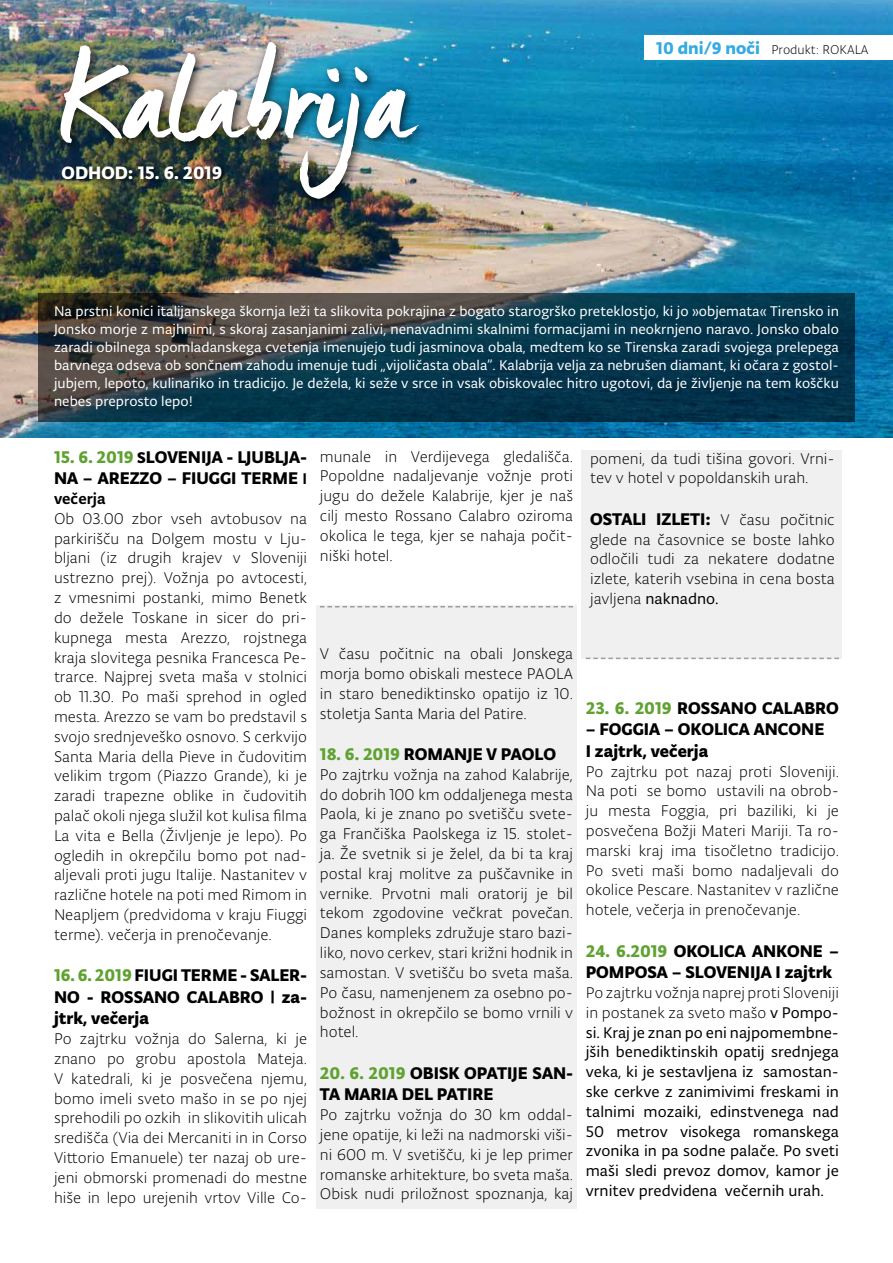
<style>
.page{position:relative;width:893px;height:1263px;background:#fff}
.page>*{position:absolute;margin:0;border:0;box-sizing:border-box;transform-origin:0 0}
.t1{font:120px "Manus HR";color:#fff}
.t2{font:700 19.05px "Typonine Sans Pro";color:#fff}
.t3{font:700 18px/21.6px "Typonine Sans Pro";color:#000}
.t4{font:300 16.5px/19.8px "Typonine Sans Pro";color:#000;text-align:justify}
.t5{font:16.5px/19.8px "Typonine Sans Pro Normal";color:#000;text-align:justify}
.t6{font:500 16.5px "Typonine Sans Pro";color:#000}
.t7{font:15px/18px "Typonine Sans Pro Normal";color:#fff;text-align:justify}
.t8{font:300 13.5px "Typonine Sans Pro";color:#000}
.s1{font-weight:700;font-size:18px;color:#35abe2}
.s2{color:#5fa231}
.s3{font-size:16.5px}
.s4{font-weight:500;font-size:16.5px}
.s5{font-weight:300;font-size:16.5px}
.s6{font-family:"Typonine Sans Pro";font-weight:300}
.s7{font-family:"Typonine Sans Pro Normal";font-weight:400}
</style>
<div class="page">
<div style="left:582px;top:451px;width:260px;height:208px;background:#f0f0f0"></div>
<img style="left:1px;top:1px;width:891px;height:436px">
<svg style="left:38px;top:293px;width:817px;height:129px;background:#1a3a47"></svg>
<div style="left:316px;top:606px;width:261px;height:603px;background:#f0f0f0"></div>
<div style="left:55px;top:36px;width:374px;height:174px;background:#000;opacity:.75"></div>
<svg style="left:320px;top:606px;width:253px;height:1px"></svg>
<svg style="left:586px;top:658px;width:253px;height:1px"></svg>
<div style="left:645px;top:35px;width:248px;height:25px;background:#fff"></div>
<div style="left:61px;top:164px;width:167px;height:21px;background:#000;opacity:.75"></div>
<h1 class="t1" style="left:60px;top:26px;width:352px">Kalabrija</h1>
<p class="t2" style="left:62px;top:161px;width:162px">ODHOD: 15. 6. 2019</p>
<p class="t8" style="left:656px;top:42px;width:214px"><span class="s1">10 dni/9 noči</span> Produkt: ROKALA</p>
<p class="t7" style="left:54px;top:302px;width:786px">Na prstni konici italijanskega škornja leži ta slikovita pokrajina z bogato starogrško preteklostjo, ki jo »objemata« Tirensko in Jonsko morje z majhnimi, s skoraj zasanjanimi zalivi, nenavadnimi skalnimi formacijami in neokrnjeno naravo. Jonsko obalo zaradi obilnega spomladanskega cvetenja imenujejo tudi jasminova obala, medtem ko se Tirenska zaradi svojega prelepega barvnega odseva ob sončnem zahodu imenuje tudi „vijoličasta obala”. Kalabrija velja za nebrušen diamant, ki očara z gostol&shy;jubjem, lepoto, kulinariko in tradicijo. Je dežela, ki seže v srce in vsak obiskovalec hitro ugotovi, da je življenje na tem koščku nebes preprosto lepo!</p>
<p class="t3" style="left:54px;top:446px;width:255px"><span class="s2">15. 6. 2019</span> <span class="s3">S</span>LOVENIJA - LJUBLJA-<br>NA – AREZZO – FIUGGI TERME <span class="s4">I</span></p>
<p class="t6" style="left:54px;top:489px;width:53px">večerja</p>
<p class="t4" style="left:54px;top:508px;width:255px">Ob 03.00 zbor vseh avtobusov na parkirišču na Dolgem mostu v Lju&shy;bljani (iz drugih krajev v Sloveniji ustrezno prej). Vožnja po avtocesti, z vmesnimi postanki, mimo Benetk do dežele Toskane in sicer do pri&shy;kupnega mesta Arezzo, rojstnega kraja slovitega pesnika Francesca Pe&shy;trarce. Najprej sveta maša v stolnici ob 11.30. Po maši sprehod in ogled mesta. Arezzo se vam bo predstavil s svojo srednjeveško osnovo. S cerkvijo Santa Maria della Pieve in čudovitim velikim trgom (Piazzo Grande), ki je zaradi trapezne oblike in čudovitih palač okoli njega služil kot kulisa filma La vita e Bella (Življenje je lepo). Po ogledih in okrepčilu bomo pot nad&shy;aljevali proti jugu Italije. Nastanitev v različne hotele na poti med Rimom in Neapljem (predvidoma v kraju Fiuggi terme). večerja in prenočevanje.</p>
<p class="t3" style="left:54px;top:964px;width:255px;text-align:justify"><span class="s2">16. 6. 2019</span> FIUGI TERME - SALER-NO - ROSSANO CALABRO | za&shy;jtrk, večerja</p>
<p class="t4" style="left:54px;top:1029px;width:255px">Po zajtrku vožnja do Salerna, ki je znano po grobu apostola Mateja.<br>V katedrali, ki je posvečena njemu, bomo imeli sveto mašo in se po njej sprehodili po ozkih in slikovitih ulicah središča (Via dei Mercaniti in in Corso Vittorio Emanuele) ter nazaj ob ure&shy;jeni obmorski promenadi do mestne hiše in lepo urejenih vrtov Ville Co-</p>
<p class="t4" style="left:320px;top:446px;width:255px">munale in Verdijevega gledališča.<br>Popoldne nadaljevanje vožnje proti jugu do dežele Kalabrije, kjer je naš cilj mesto Rossano Calabro oziroma okolica le tega, kjer se nahaja počit&shy;niški hotel.</p>
<p class="t4" style="left:590px;top:448px;width:246px">pomeni, da tudi tišina govori. Vrni&shy;tev v hotel v popoldanskih urah.</p>
<p class="t3" style="left:590px;top:508px;width:246px">OSTALI IZLETI: <span class="s5">V času počitnic</span></p>
<p class="t4" style="left:590px;top:529px;width:246px">glede na časovnice se boste lahko odločili tudi za nekatere dodatne izlete, katerih vsebina in cena bosta</p>
<p class="t5" style="left:590px;top:589px;width:130px"><span class="s6">javljena</span> naknadno.</p>
<p class="t4" style="left:320px;top:644px;width:255px">V času počitnic na obali Jonskega morja bomo obiskali mestece PAOLA in staro benediktinsko opatijo iz 10. stoletja Santa Maria del Patire.</p>
<p class="t3" style="left:320px;top:743px;width:238px"><span class="s2">18. 6. 2019</span> ROMANJE V PAOLO</p>
<p class="t4" style="left:320px;top:764px;width:255px">Po zajtrku vožnja na zahod Kalabrije, do dobrih 100 km oddaljenega mesta Paola, ki je znano po svetišču svete&shy;ga Frančiška Paolskega iz 15. stolet&shy;ja. Že svetnik si je želel, da bi ta kraj postal kraj molitve za puščavnike in vernike. Prvotni mali oratorij je bil tekom zgodovine večkrat povečan.<br>Danes kompleks združuje staro bazi&shy;liko, novo cerkev, stari križni hodnik in samostan. V svetišču bo sveta maša.<br>Po času, namenjenem za osebno po&shy;božnost in okrepčilo se bomo vrnili v hotel.</p>
<p class="t3" style="left:320px;top:1062px;width:255px"><span class="s2">20. 6. 2019</span> OBISK OPATIJE SAN-<br>TA MARIA DEL PATIRE</p>
<p class="t4" style="left:320px;top:1105px;width:255px">Po zajtrku vožnja do 30 km oddal&shy;jene opatije, ki leži na nadmorski viši&shy;ni 600 m. V svetišču, ki je lep primer romanske arhitekture, bo sveta maša.<br>Obisk nudi priložnost spoznanja, kaj</p>
<p class="t3" style="left:586px;top:697px;width:255px"><span class="s2">23. 6. 2019</span> ROSSANO CALABRO</p>
<p class="t3" style="left:586px;top:718px;width:240px">– FOGGIA – OKOLICA ANCONE<br>I zajtrk, večerja</p>
<p class="t4" style="left:586px;top:761px;width:255px">Po zajtrku pot nazaj proti Sloveniji.<br>Na poti se bomo ustavili na obrob&shy;ju mesta Foggia, pri baziliki, ki je posvečena Božji Materi Mariji. Ta ro&shy;marski kraj ima tisočletno tradicijo.<br>Po sveti maši bomo nadaljevali do okolice Pescare. Nastanitev v različne hotele, večerja in prenočevanje.</p>
<p class="t3" style="left:586px;top:940px;width:255px"><span class="s2">24. 6.2019</span> OKOLICA ANKONE –<br>POMPOSA – SLOVENIJA I zajtrk</p>
<p class="t4" style="left:586px;top:983px;width:255px">Po zajtrku vožnja naprej proti Sloveniji in postanek za sveto mašo <span class="s7">v Pompo-</span></p>
<p class="t5" style="left:586px;top:1022px;width:255px">si. Kraj je znan po eni najpomembne&shy;jših benediktinskih opatij srednjega veka, ki je sestavljena iz samostan&shy;ske cerkve z zanimivimi freskami in talnimi mozaiki, edinstvenega nad 50 metrov visokega romanskega zvonika in pa sodne palače. Po sveti maši sledi prevoz domov, kamor je vrnitev predvidena večernih urah.</p>
</div>
